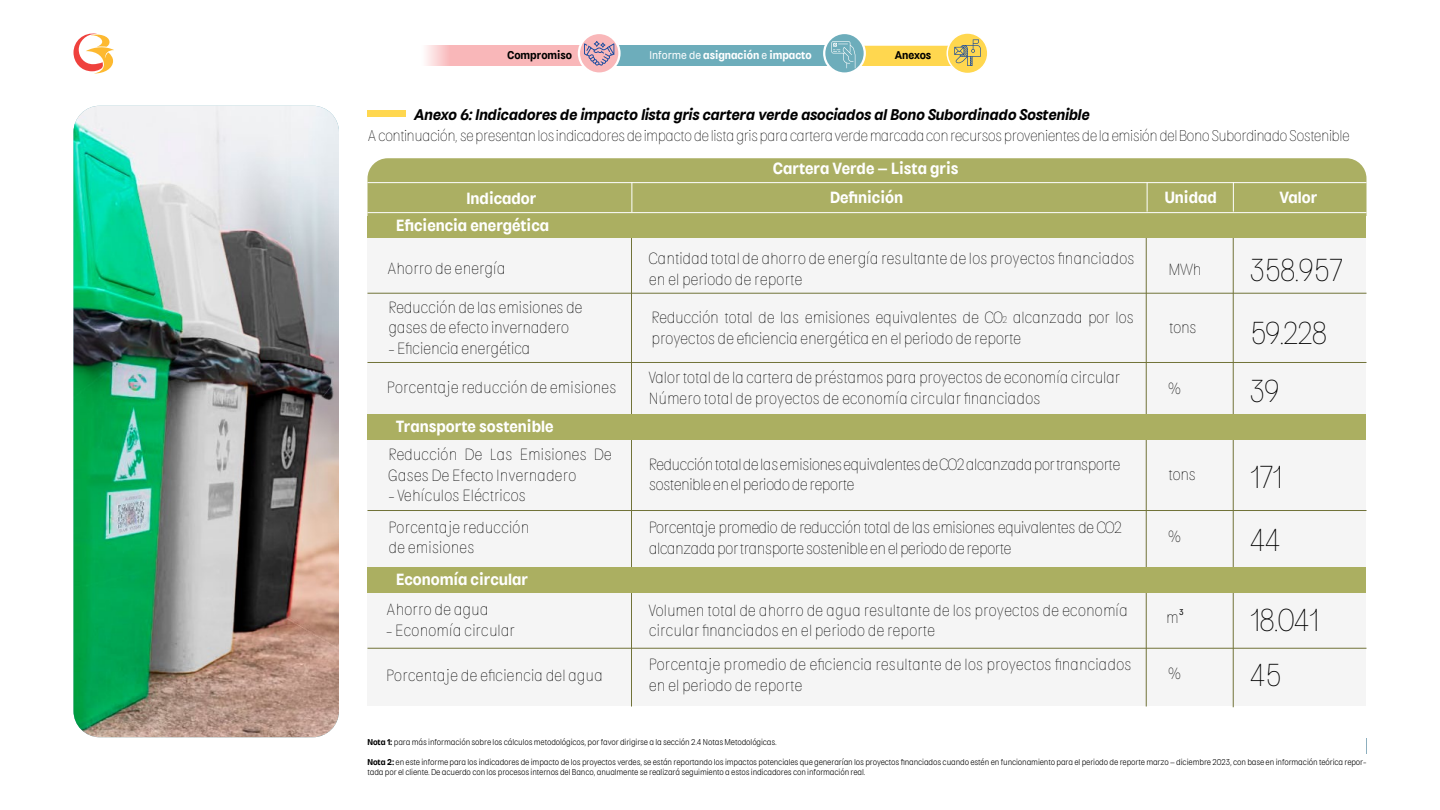
<style>
.page{position:relative;width:1440px;height:810px;background:#fff}
.page>*{position:absolute;margin:0;border:0;box-sizing:border-box;transform-origin:0 0}
.t1{font:100 33.75px/62.8px "Kiffo BDB";letter-spacing:-.04em;color:#000}
.t2{font:100 17.25px/20.7px "Kiffo BDB";letter-spacing:-.01em;color:#000}
.t3{font:100 17.25px/20.7px "Kiffo BDB";letter-spacing:-.03em;color:#000}
.t4{font:600 17.25px "Kiffo BDB";color:#fff}
.t5{font:100 16.5px "Kiffo BDB";letter-spacing:-.03em;color:#000}
.t6{font:italic 600 16.5px "Kiffo BDB";letter-spacing:-.03em;color:#000}
.t7{font:600 12px "Kiffo BDB";color:#fff}
.t8{font:600 12px "Kiffo BDB";color:#000}
.t9{font:300 9px/19.5px "Kiffo BDB";letter-spacing:-.01em;color:#000}
.s1{font-weight:400}
.s2{font-size:10.5px}
.s3{font-weight:600}
</style>
<div class="page">
<div style="left:421px;top:46px;width:168px;height:20px;background:#f9b7b9"></div>
<div style="left:742px;top:46px;width:226px;height:20px;background:#ffd74f;border-radius:10px"></div>
<div style="left:607px;top:46px;width:225px;height:20px;background:#6dadbb"></div>
<hr style="left:1363px;top:738px;width:4px;height:16px;background:#8dafbe">
<svg style="left:73px;top:33px;width:41px;height:41px"></svg>
<svg style="left:824px;top:33px;width:41px;height:41px"></svg>
<div style="left:823px;top:32px;width:43px;height:43px;border:2px solid #fff;border-radius:50%"></div>
<svg style="left:831px;top:41px;width:24px;height:27px"></svg>
<svg style="left:947px;top:33px;width:41px;height:41px"></svg>
<div style="left:947px;top:32px;width:42px;height:42px;border:2px solid #fff;border-radius:20px"></div>
<svg style="left:954px;top:39px;width:27px;height:27px"></svg>
<svg style="left:579px;top:33px;width:40px;height:41px"></svg>
<div style="left:578px;top:32px;width:43px;height:43px;border:2px solid #fff;border-radius:20px"></div>
<svg style="left:584px;top:41px;width:30px;height:25px"></svg>
<div style="left:368px;top:218px;width:998px;height:488px;background:#f5f5f5"></div>
<hr style="left:368px;top:362px;width:998px;height:1px;background:#717339">
<hr style="left:368px;top:510px;width:998px;height:1px;background:#717339">
<hr style="left:368px;top:293px;width:998px;height:1px;background:#717339">
<hr style="left:368px;top:648px;width:998px;height:1px;background:#717339">
<hr style="left:631px;top:237px;width:1px;height:469px;background:#717339">
<hr style="left:1146px;top:162px;width:1px;height:544px;background:#717339">
<hr style="left:1233px;top:162px;width:1px;height:545px;background:#717339">
<img style="left:74px;top:106px;width:265px;height:631px">
<div style="left:368px;top:728px;width:998px;height:82px;background:#fff"></div>
<div style="left:368px;top:110px;width:38px;height:7px;background:#ffd74f"></div>
<div style="left:367px;top:158px;width:999px;height:58px;background:#abaf63"></div>
<hr style="left:368px;top:182px;width:998px;height:1px;background:#fff">
<hr style="left:632px;top:182px;width:1px;height:30px;background:#fff">
<hr style="left:1147px;top:182px;width:1px;height:30px;background:#fff">
<hr style="left:1233px;top:182px;width:1px;height:30px;background:#fff">
<hr style="left:368px;top:212px;width:998px;height:1px;background:#fff">
<div style="left:368px;top:216px;width:998px;height:22px;background:#abaf61"></div>
<div style="left:368px;top:414px;width:998px;height:26px;background:#abaf61"></div>
<div style="left:368px;top:567px;width:998px;height:25px;background:#abaf61"></div>
<p class="t8" style="left:508px;top:48px;width:66px">Compromiso</p>
<p class="t7" style="left:649px;top:48px;width:164px"><span class="s1">Informe de</span> asignación <span class="s1">e</span> impacto</p>
<p class="t8" style="left:895px;top:48px;width:38px">Anexos</p>
<p class="t6" style="left:414px;top:106px;width:677px">Anexo 6: Indicadores de impacto lista gris cartera verde asociados al Bono Subordinado Sostenible</p>
<p class="t5" style="left:368px;top:127px;width:984px">A continuación, se presentan los indicadores de impacto de lista gris para cartera verde marcada con recursos provenientes de la emisión del Bono Subordinado Sostenible</p>
<p class="t4" style="left:773px;top:158px;width:187px">Cartera Verde – Lista gris</p>
<p class="t4" style="left:466px;top:188px;width:71px">Indicador</p>
<p class="t4" style="left:830px;top:187px;width:75px">Definición</p>
<p class="t4" style="left:396px;top:215px;width:155px">Eficiencia energética</p>
<p class="t2" style="left:387px;top:258px;width:120px">Ahorro de energía</p>
<p class="t2" style="left:388px;top:297px;width:196px">Reducción de las emisiones de gases de efecto invernadero</p>
<p class="t2" style="left:388px;top:338px;width:143px">- Eficiencia energética</p>
<p class="t2" style="left:387px;top:377px;width:231px">Porcentaje reducción de emisiones</p>
<p class="t4" style="left:396px;top:417px;width:159px">Transporte sostenible</p>
<p class="t2" style="left:389px;top:444px;width:225px">Reducción De Las Emisiones De<br>Gases De Efecto Invernadero</p>
<p class="t2" style="left:389px;top:480px;width:142px;line-height:31.3px">- Vehículos Eléctricos<br>Porcentaje reducción</p>
<p class="t2" style="left:389px;top:538px;width:87px">de emisiones</p>
<p class="t4" style="left:396px;top:570px;width:133px">Economía circular</p>
<p class="t2" style="left:386px;top:599px;width:104px">Ahorro de agua</p>
<p class="t2" style="left:386px;top:620px;width:130px">- Economía circular</p>
<p class="t2" style="left:386px;top:665px;width:218px">Porcentaje de eficiencia del agua</p>
<p class="t2" style="left:649px;top:248px;width:488px">Cantidad total de ahorro de energía resultante de los proyectos financiados en el periodo de reporte</p>
<p class="t2" style="left:651px;top:307px;width:484px">Reducción total de las emisiones equivalentes de CO<span class="s2">2</span> alcanzada por los proyectos de eficiencia energética en el periodo de reporte</p>
<p class="t2" style="left:649px;top:368px;width:473px">Valor total de la cartera de préstamos para proyectos de economía circular<br>Número total de proyectos de economía circular financiados</p>
<p class="t3" style="left:649px;top:454px;width:473px">Reducción total de las emisiones equivalentes de CO2 alcanzada por transporte sostenible en el periodo de reporte</p>
<p class="t3" style="left:649px;top:517px;width:475px">Porcentaje promedio de reducción total de las emisiones equivalentes de CO2 alcanzada por transporte sostenible en el periodo de reporte</p>
<p class="t2" style="left:649px;top:600px;width:481px">Volumen total de ahorro de agua resultante de los proyectos de economía circular financiados en el periodo de reporte</p>
<p class="t2" style="left:649px;top:654px;width:484px">Porcentaje promedio de eficiencia resultante de los proyectos financiados en el periodo de reporte</p>
<p class="t4" style="left:1165px;top:187px;width:54px">Unidad</p>
<p class="t4" style="left:1280px;top:187px;width:39px">Valor</p>
<p class="t2" style="left:1168px;top:259px;width:35px">MWh</p>
<p class="t2" style="left:1169px;top:317px;width:29px">tons</p>
<h1 class="t1" style="left:1250px;top:239px;width:95px">358.957<br>59.228</h1>
<p class="t2" style="left:1168px;top:378px;width:14px">%</p>
<h1 class="t1" style="left:1250px;top:360px;width:32px">39</h1>
<p class="t2" style="left:1168px;top:464px;width:29px">tons</p>
<h1 class="t1" style="left:1250px;top:446px;width:35px">171</h1>
<p class="t2" style="left:1168px;top:526px;width:14px">%</p>
<h1 class="t1" style="left:1250px;top:509px;width:33px">44</h1>
<p class="t2" style="left:1166px;top:607px;width:19px">m<sup>3</sup></p>
<h1 class="t1" style="left:1250px;top:589px;width:72px">18.041</h1>
<p class="t2" style="left:1168px;top:663px;width:14px">%</p>
<h1 class="t1" style="left:1250px;top:644px;width:34px">45</h1>
<p class="t9" style="left:368px;top:733px;width:1001px"><span class="s3">Nota 1:</span> para más información sobre los cálculos metodológicos, por favor dirigirse a la sección 2.4 Notas Metodológicas.<br><span class="s3">Nota 2:</span> en este informe para los indicadores de impacto de los proyectos verdes, se están reportando los impactos potenciales que generarían los proyectos financiados cuando estén en funcionamiento para el periodo de reporte marzo – diciembre 2023, con base en información teórica repor-</p>
<p class="t9" style="left:368px;top:762px;width:500px">tada por el cliente. De acuerdo con los procesos internos del Banco, anualmente se realizará seguimiento a estos indicadores con información real.</p>
</div>
